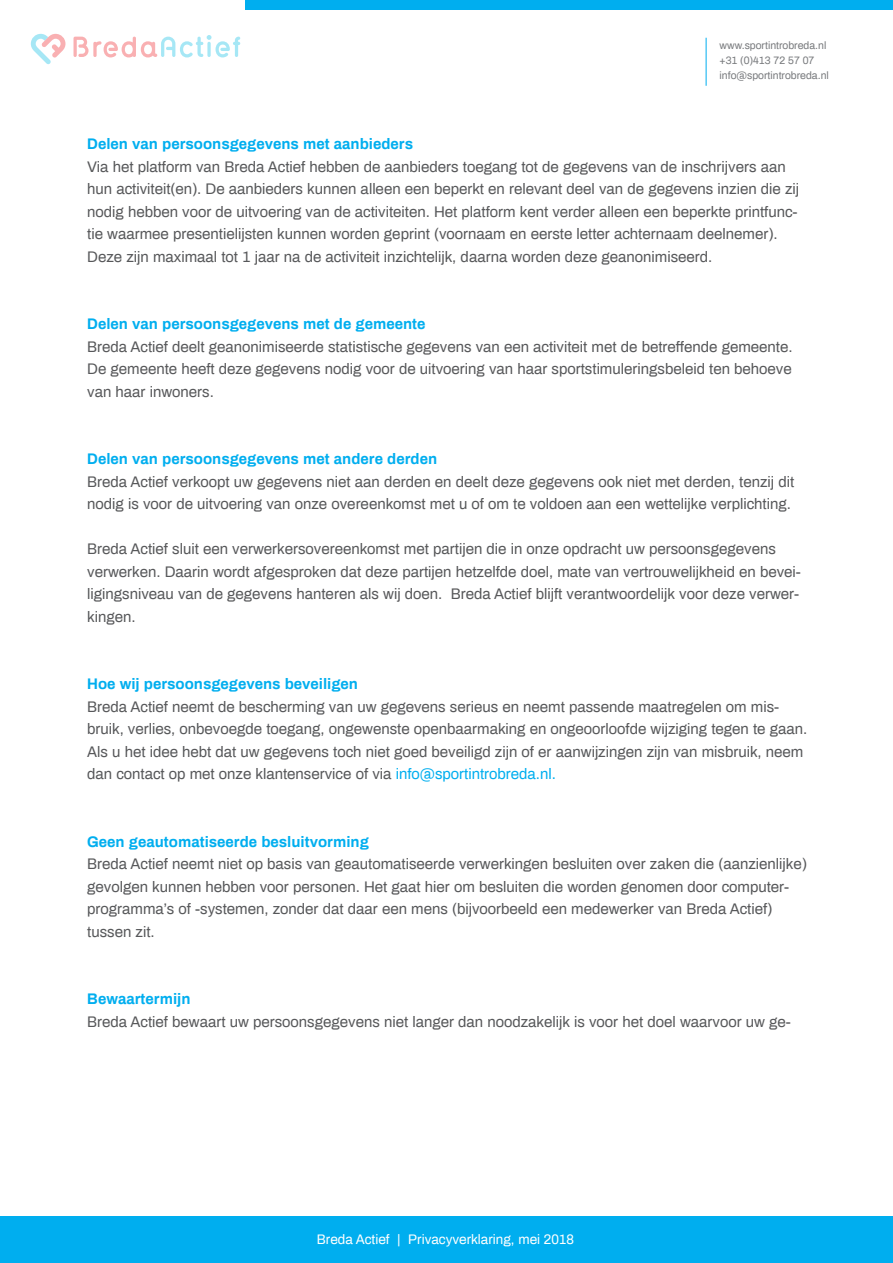
<style>
.page{position:relative;width:893px;height:1263px;background:#fff}
.page>*{position:absolute;margin:0;border:0;box-sizing:border-box;transform-origin:0 0}
.t1{font:15px/22.5px "Archivo";color:#57585a}
.t2{font:700 15px "Archivo";color:#00aeef}
.t3{font:13.5px "Archivo";color:#fff}
.t4{font:10.5px/15px "Archivo";color:#787a7d}
.s1{color:#00aeef}
</style>
<div class="page">
<hr style="left:706px;top:38px;width:1px;height:48px;background:#00aeef">
<div style="left:0;top:1216px;width:893px;height:47px;background:#00aeef"></div>
<div style="left:245px;top:0;width:648px;height:10px;background:#00aeef"></div>
<svg style="left:74px;top:35px;width:166px;height:22px"></svg>
<svg style="left:31px;top:34px;width:34px;height:30px"></svg>
<p class="t4" style="left:720px;top:38px;width:111px">www.sportintrobreda.nl +31 (0)413 72 57 07 info@sportintrobreda.nl</p>
<p class="t2" style="left:87px;top:134px;width:327px">Delen van persoonsgegevens met aanbieders</p>
<p class="t1" style="left:87px;top:155px;width:714px">Via het platform van Breda Actief hebben de aanbieders toegang tot de gegevens van de inschrijvers aan hun activiteit(en). De aanbieders kunnen alleen een beperkt en relevant deel van de gegevens inzien die zij nodig hebben voor de uitvoering van de activiteiten. Het platform kent verder alleen een beperkte printfunc&shy;tie waarmee presentielijsten kunnen worden geprint (voornaam en eerste letter achternaam deelnemer).<br>Deze zijn maximaal tot 1 jaar na de activiteit inzichtelijk, daarna worden deze geanonimiseerd.</p>
<p class="t2" style="left:87px;top:314px;width:340px">Delen van persoonsgegevens met de gemeente</p>
<p class="t1" style="left:87px;top:335px;width:707px;text-align:justify">Breda Actief deelt geanonimiseerde statistische gegevens van een activiteit met de betreffende gemeente.<br>De gemeente heeft deze gegevens nodig voor de uitvoering van haar sportstimuleringsbeleid ten behoeve van haar inwoners.</p>
<p class="t2" style="left:87px;top:449px;width:352px">Delen van persoonsgegevens met andere derden</p>
<p class="t1" style="left:87px;top:470px;width:709px">Breda Actief verkoopt uw gegevens niet aan derden en deelt deze gegevens ook niet met derden, tenzij dit nodig is voor de uitvoering van onze overeenkomst met u of om te voldoen aan een wettelijke verplichting.</p>
<p class="t1" style="left:87px;top:537px;width:715px">Breda Actief sluit een verwerkersovereenkomst met partijen die in onze opdracht uw persoonsgegevens verwerken. Daarin wordt afgesproken dat deze partijen hetzelfde doel, mate van vertrouwelijkheid en bevei&shy;ligingsniveau van de gegevens hanteren als wij doen. Breda Actief blijft verantwoordelijk voor deze verwer&shy;kingen.</p>
<p class="t2" style="left:87px;top:674px;width:272px">Hoe wij persoonsgegevens beveiligen</p>
<p class="t1" style="left:87px;top:695px;width:722px">Breda Actief neemt de bescherming van uw gegevens serieus en neemt passende maatregelen om mis&shy;bruik, verlies, onbevoegde toegang, ongewenste openbaarmaking en ongeoorloofde wijziging tegen te gaan.<br>Als u het idee hebt dat uw gegevens toch niet goed beveiligd zijn of er aanwijzingen zijn van misbruik, neem dan contact op met onze klantenservice of via <span class="s1">info@sportintrobreda.nl.</span></p>
<p class="t2" style="left:87px;top:831px;width:283px">Geen geautomatiseerde besluitvorming</p>
<p class="t1" style="left:87px;top:852px;width:721px">Breda Actief neemt niet op basis van geautomatiseerde verwerkingen besluiten over zaken die (aanzienlijke) gevolgen kunnen hebben voor personen. Het gaat hier om besluiten die worden genomen door computer&shy;programma’s of -systemen, zonder dat daar een mens (bijvoorbeeld een medewerker van Breda Actief) tussen zit.</p>
<p class="t2" style="left:87px;top:989px;width:105px">Bewaartermijn</p>
<p class="t1" style="left:87px;top:1010px;width:705px">Breda Actief bewaart uw persoonsgegevens niet langer dan noodzakelijk is voor het doel waarvoor uw ge-</p>
<p class="t3" style="left:317px;top:1230px;width:259px">Breda Actief | Privacyverklaring, mei 2018</p>
</div>
